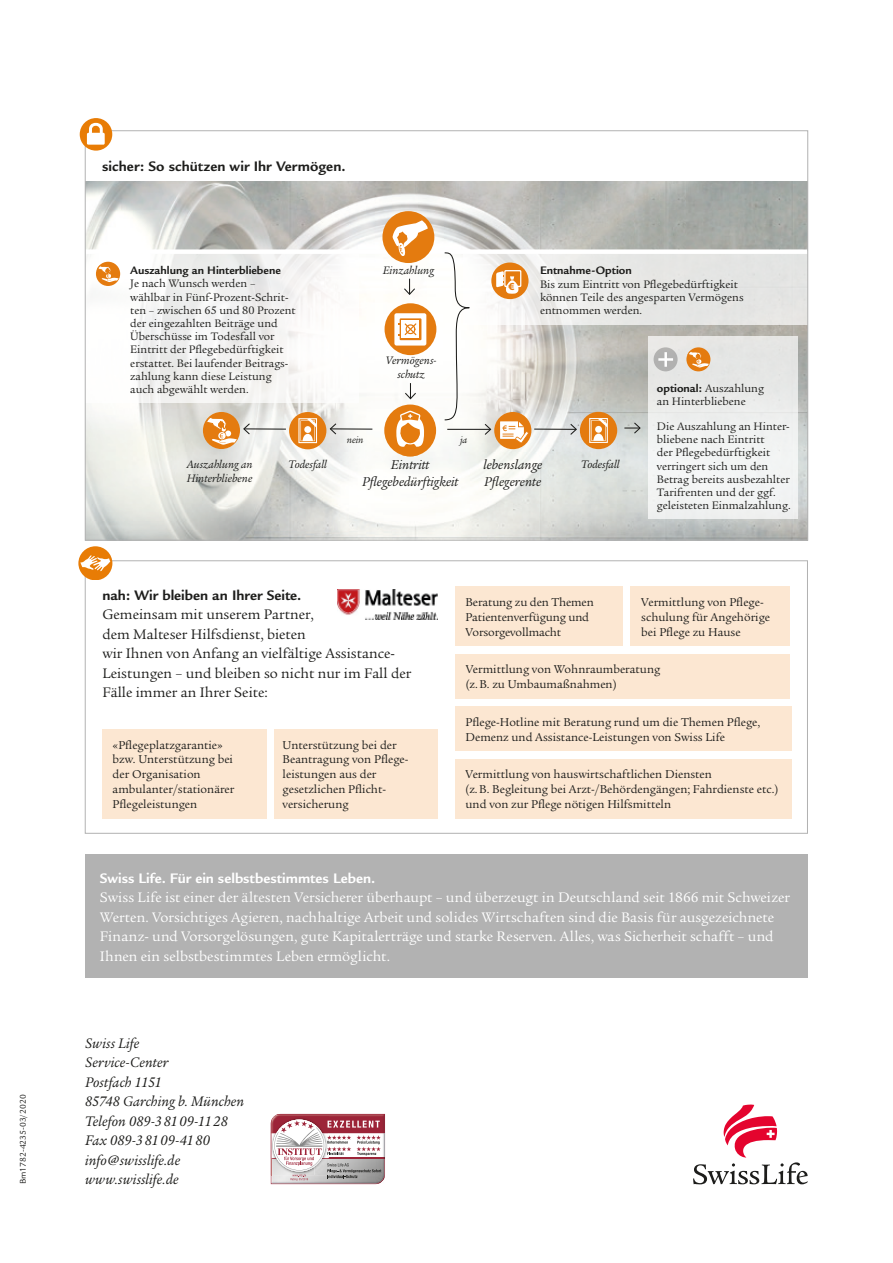
<style>
.page{position:relative;width:893px;height:1263px;background:#fff}
.page>*{position:absolute;margin:0;border:0;box-sizing:border-box;transform-origin:0 0}
.t1{font:15px/19.5px "Legacy Serif";letter-spacing:.005em;color:#fff}
.t2{font:15px/19.5px "Legacy Serif";color:#1d1d1b}
.t3{font:italic 15px/19.5px "Legacy Serif";letter-spacing:.005em;color:#1d1d1b}
.t4{font:700 15px "Legacy Sans";color:#1d1d1b}
.t5{font:700 15px "Legacy Sans";color:#fff}
.t6{font:italic 13.95px/16.6px "Legacy Serif";color:#1d1d1b;text-align:center}
.t7{font:12.3px/14.9px "Legacy Serif";color:#1d1d1b}
.t8{font:11.85px/13.2px "Legacy Serif";color:#1d1d1b}
.t9{font:italic 11.85px/14.2px "Legacy Serif";color:#1d1d1b}
.t10{font:700 11.85px "Legacy Sans";color:#1d1d1b}
.t11{font:700 10.8px "Myriad Pro";color:#e47b0f}
.t12{font:italic 10.2px "Legacy Serif";color:#1d1d1b}
.t13{font:9px "Legacy Sans";color:#1d1d1b}
.s1{font-family:"Legacy Sans";font-weight:700}
</style>
<div class="page">
<div style="left:85px;top:561px;width:723px;height:272px;background:#fff;border:1px solid #b2b2b2"></div>
<img style="left:87px;top:181px;width:719px;height:357px">
<div style="left:85px;top:249px;width:722px;height:5px;background:#fff"></div>
<svg style="left:87px;top:254px;width:272px;height:149px;fill:#f6f6f5"></svg>
<div style="left:464px;top:252px;width:344px;height:73px;background:linear-gradient(to right,#f5f4f3,#dfe0de)"></div>
<div style="left:385px;top:303px;width:51px;height:52px;background:#e47b0f;border-radius:50%"></div>
<div style="left:394px;top:313px;width:32px;height:33px;background:#fff;border-radius:2px"></div>
<div style="left:400px;top:318px;width:21px;height:22px;background:#e47b0f"></div>
<div style="left:402px;top:320px;width:17px;height:18px;background:#fff"></div>
<svg style="left:399px;top:323px;width:18px;height:13px"></svg>
<div style="left:382px;top:211px;width:52px;height:52px;background:#e47b0f;border-radius:50%"></div>
<svg style="left:392px;top:220px;width:36px;height:36px"></svg>
<div style="left:203px;top:412px;width:37px;height:37px;background:#e47b0f;border-radius:50%"></div>
<div style="left:384px;top:405px;width:52px;height:51px;background:#e47b0f;border-radius:50%"></div>
<svg style="left:396px;top:411px;width:28px;height:45px"></svg>
<div style="left:580px;top:412px;width:37px;height:37px;background:#e47b0f;border-radius:50%"></div>
<svg style="left:589px;top:418px;width:19px;height:25px"></svg>
<div style="left:289px;top:412px;width:37px;height:37px;background:#e47b0f;border-radius:50%"></div>
<svg style="left:298px;top:418px;width:19px;height:25px"></svg>
<hr style="left:330px;top:428px;width:42px;height:2px;background:#1d1d1b">
<svg style="left:329px;top:422px;width:8px;height:13px"></svg>
<hr style="left:244px;top:428px;width:42px;height:2px;background:#1d1d1b">
<svg style="left:206px;top:417px;width:45px;height:28px"></svg>
<hr style="left:447px;top:429px;width:44px;height:1px;background:#1d1d1b">
<svg style="left:484px;top:423px;width:8px;height:13px"></svg>
<hr style="left:534px;top:429px;width:42px;height:1px;background:#1d1d1b">
<svg style="left:569px;top:423px;width:9px;height:13px"></svg>
<div style="left:494px;top:412px;width:37px;height:37px;background:#e47b0f;border-radius:50%"></div>
<svg style="left:500px;top:416px;width:29px;height:27px"></svg>
<div style="left:96px;top:262px;width:24px;height:24px;background:#e47b0f;border-radius:50%"></div>
<svg style="left:97px;top:266px;width:22px;height:16px"></svg>
<svg style="left:404px;top:383px;width:13px;height:17px"></svg>
<svg style="left:624px;top:421px;width:17px;height:14px"></svg>
<svg style="left:403px;top:279px;width:13px;height:17px"></svg>
<div style="left:491px;top:262px;width:37px;height:37px;background:#e47b0f;border-radius:50%"></div>
<svg style="left:504px;top:270px;width:17px;height:17px"></svg>
<div style="left:505px;top:271px;width:15px;height:15px;background:#e47b0f"></div>
<svg style="left:496px;top:271px;width:23px;height:23px"></svg>
<svg style="left:444px;top:252px;width:26px;height:169px"></svg>
<div style="left:78px;top:546px;width:34px;height:34px;background:#e87c05;border-radius:50%"></div>
<svg style="left:80px;top:555px;width:30px;height:16px"></svg>
<div style="left:648px;top:336px;width:149px;height:183px;background:#eff0f0"></div>
<div style="left:654px;top:347px;width:24px;height:24px;background:#b2b1b1;border-radius:50%"></div>
<svg style="left:658px;top:352px;width:15px;height:15px"></svg>
<svg style="left:686px;top:347px;width:24px;height:24px"></svg>
<svg style="left:688px;top:351px;width:21px;height:16px"></svg>
<div style="left:455px;top:706px;width:336px;height:45px;background:#fce7d2"></div>
<div style="left:455px;top:654px;width:335px;height:44px;background:#fce7d2"></div>
<div style="left:455px;top:586px;width:168px;height:60px;background:#fce7d2"></div>
<div style="left:455px;top:759px;width:336px;height:59px;background:#fce7d2"></div>
<div style="left:102px;top:729px;width:164px;height:89px;background:#fce7d2"></div>
<div style="left:631px;top:586px;width:159px;height:60px;background:#fce7d2"></div>
<div style="left:274px;top:729px;width:164px;height:89px;background:#fce7d2"></div>
<img style="left:338px;top:589px;width:100px;height:30px">
<div style="left:80px;top:118px;width:32px;height:32px;background:#e87c05;border-radius:50%"></div>
<svg style="left:87px;top:123px;width:18px;height:22px"></svg>
<img style="left:270px;top:1122px;width:1px;height:53px">
<svg style="left:271px;top:1114px;width:114px;height:70px"></svg>
<svg style="left:693px;top:1104px;width:115px;height:80px"></svg>
<div style="left:85px;top:855px;width:723px;height:123px;background:#b2b2b2"></div>
<p class="t13" style="left:18px;top:1184px;width:91px;rotate:-90deg">Bm1782-4235-03/2020</p>
<p class="t4" style="left:102px;top:157px;width:245px">sicher: So schützen wir Ihr Vermögen.</p>
<p class="t10" style="left:130px;top:263px;width:152px">Auszahlung an Hinterbliebene</p>
<p class="t8" style="left:130px;top:277px;width:167px">Je nach Wunsch werden – wählbar in Fünf-Prozent-Schrit&shy;ten – zwischen 65 und 80 Prozent der eingezahlten Beiträge und<br>Überschüsse im Todesfall vor<br>Eintritt der Pflegebedürftigkeit erstattet. Bei laufender Beitrags&shy;zahlung kann diese Leistung auch abgewählt werden.</p>
<p class="t9" style="left:383px;top:264px;width:53px">Einzahlung</p>
<p class="t10" style="left:540px;top:264px;width:93px">Entnahme-Option</p>
<p class="t8" style="left:540px;top:277px;width:205px">Bis zum Eintritt von Pflegebedürftigkeit können Teile des angesparten Vermögens entnommen werden.</p>
<p class="t11" style="left:509px;top:280px;width:8px">€</p>
<p class="t9" style="left:386px;top:353px;width:52px;text-align:center">Vermögens&shy;schutz</p>
<p class="t8" style="left:657px;top:381px;width:109px"><span class="s1">optional:</span> Auszahlung an Hinterbliebene</p>
<p class="t8" style="left:657px;top:420px;width:135px">Die Auszahlung an Hinter&shy;bliebene nach Eintritt<br>der Pflegebedürftigkeit verringert sich um den<br>Betrag bereits ausbezahlter<br>Tarifrenten und der ggf. geleisteten Einmalzahlung.</p>
<p class="t12" style="left:347px;top:434px;width:18px">nein</p>
<p class="t12" style="left:460px;top:434px;width:9px">ja</p>
<p class="t9" style="left:186px;top:457px;width:68px">Auszahlung an<br>Hinterbliebene</p>
<p class="t6" style="left:362px;top:457px;width:98px">Eintritt<br>Pflegebedürftigkeit</p>
<p class="t6" style="left:483px;top:457px;width:60px;text-align:left">lebenslange<br>Pflegerente</p>
<p class="t9" style="left:288px;top:458px;width:40px">Todesfall</p>
<p class="t9" style="left:581px;top:457px;width:40px">Todesfall</p>
<p class="t4" style="left:102px;top:586px;width:200px">nah: Wir bleiben an Ihrer Seite.</p>
<p class="t2" style="left:102px;top:605px;width:310px">Gemeinsam mit unserem Partner,<br>dem Malteser Hilfsdienst, bieten<br>wir Ihnen von Anfang an vielfältige Assistance-Leistungen – und bleiben so nicht nur im Fall der Fälle immer an Ihrer Seite:</p>
<p class="t7" style="left:113px;top:737px;width:123px">«Pflegeplatzgarantie» bzw. Unterstützung bei der -Organisation ambulanter/stationärer<br>Pflegeleistungen</p>
<p class="t7" style="left:283px;top:737px;width:126px">Unterstützung bei der<br>Beantragung von Pflege&shy;leistungen aus der gesetzlichen Pflicht&shy;versicherung</p>
<p class="t7" style="left:465px;top:595px;width:130px">Beratung zu den Themen<br>Patientenverfügung und<br>Vorsorgevollmacht</p>
<p class="t7" style="left:641px;top:595px;width:130px">Vermittlung von Pflege&shy;schulung für Angehörige bei Pflege zu Hause</p>
<p class="t7" style="left:466px;top:662px;width:196px">Vermittlung von Wohnraumberatung (z.B. zu Umbaumaßnahmen)</p>
<p class="t7" style="left:465px;top:714px;width:296px">Pflege-Hotline mit Beratung rund um die Themen Pflege,<br>Demenz und Assistance-Leistungen von Swiss Life</p>
<p class="t7" style="left:465px;top:767px;width:314px">Vermittlung von hauswirtschaftlichen Diensten<br>(z.B. Begleitung bei Arzt-/Behördengängen; Fahrdienste etc.) und von zur Pflege nötigen Hilfsmitteln</p>
<p class="t5" style="left:100px;top:869px;width:277px">Swiss Life. Für ein selbstbestimmtes Leben.</p>
<p class="t1" style="left:100px;top:888px;width:692px">Swiss Life ist einer der ältesten Versicherer überhaupt – und überzeugt in Deutschland seit 1866 mit Schweizer Werten. Vorsichtiges Agieren, nachhaltige Arbeit und solides Wirtschaften sind die Basis für ausgezeichnete Finanz- und Vorsorgelösungen, gute Kapitalerträge und starke Reserven. Alles, was Sicherheit schafft – und Ihnen ein selbstbestimmtes Leben ermöglicht.</p>
<p class="t3" style="left:85px;top:1033px;width:161px">Swiss Life<br>Service-Center<br>Postfach 1151<br>85748 Garching b. München<br>Telefon 089-3 81 09-11 28<br>Fax 089-3 81 09-41 80 info@swisslife.de</p>
<p class="t3" style="left:85px;top:1170px;width:95px">www.swisslife.de</p>
</div>
